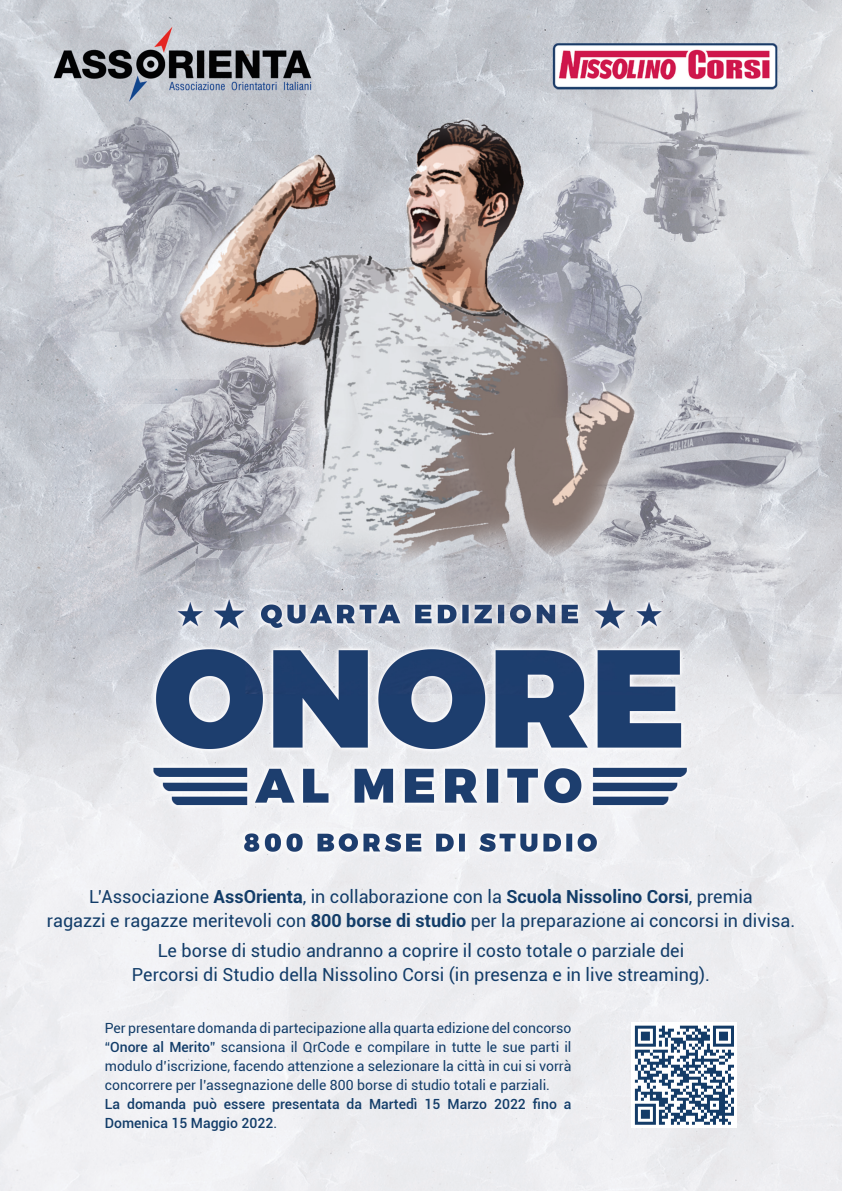
<style>
.page{position:relative;width:842px;height:1191px;background:#fff}
.page>*{position:absolute;margin:0;border:0;box-sizing:border-box;transform-origin:0 0}
.t1{font:18px "Roboto";color:#133d69}
.t2{font:14px/19px "Roboto";color:#133d69;text-align:justify}
.t3{font:500 14px/19px "Roboto";color:#133d69}
.s1{font-weight:700}
.s2{font-weight:500}
.s3{font-weight:400}
</style>
<div class="page">
<img style="left:0;top:0;width:842px;height:1191px">
<svg style="left:632px;top:1022px;width:105px;height:105px"></svg>
<svg style="left:635px;top:1025px;width:99px;height:99px"></svg>
<p class="t1" style="left:89px;top:883px;width:665px">L’Associazione <span class="s1">AssOrienta</span>, in collaborazione con la <span class="s1">Scuola Nissolino Corsi</span>, premia</p>
<p class="t1" style="left:47px;top:907px;width:750px">ragazzi e ragazze meritevoli con <span class="s1">800 borse di studio</span> per la preparazione ai concorsi in divisa.</p>
<p class="t1" style="left:158px;top:937px;width:528px">Le borse di studio andranno a coprire il costo totale o parziale dei</p>
<p class="t1" style="left:132px;top:961px;width:580px">Percorsi di Studio della Nissolino Corsi (in presenza e in live streaming).</p>
<p class="t2" style="left:105px;top:1018px;width:468px">Per presentare domanda di partecipazione alla quarta edizione del concorso “<span class="s2">Onore al Merito</span>” scansiona il QrCode e compilare in tutte le sue parti il modulo d’iscrizione, facendo attenzione a selezionare la città in cui si vorrà concorrere per l’assegnazione delle 800 borse di studio totali e parziali.</p>
<p class="t3" style="left:105px;top:1094px;width:468px">La domanda può essere presentata da Martedì 15 Marzo 2022 fino a<br>Domenica 15 Maggio 2022<span class="s3">.</span></p>
</div>
